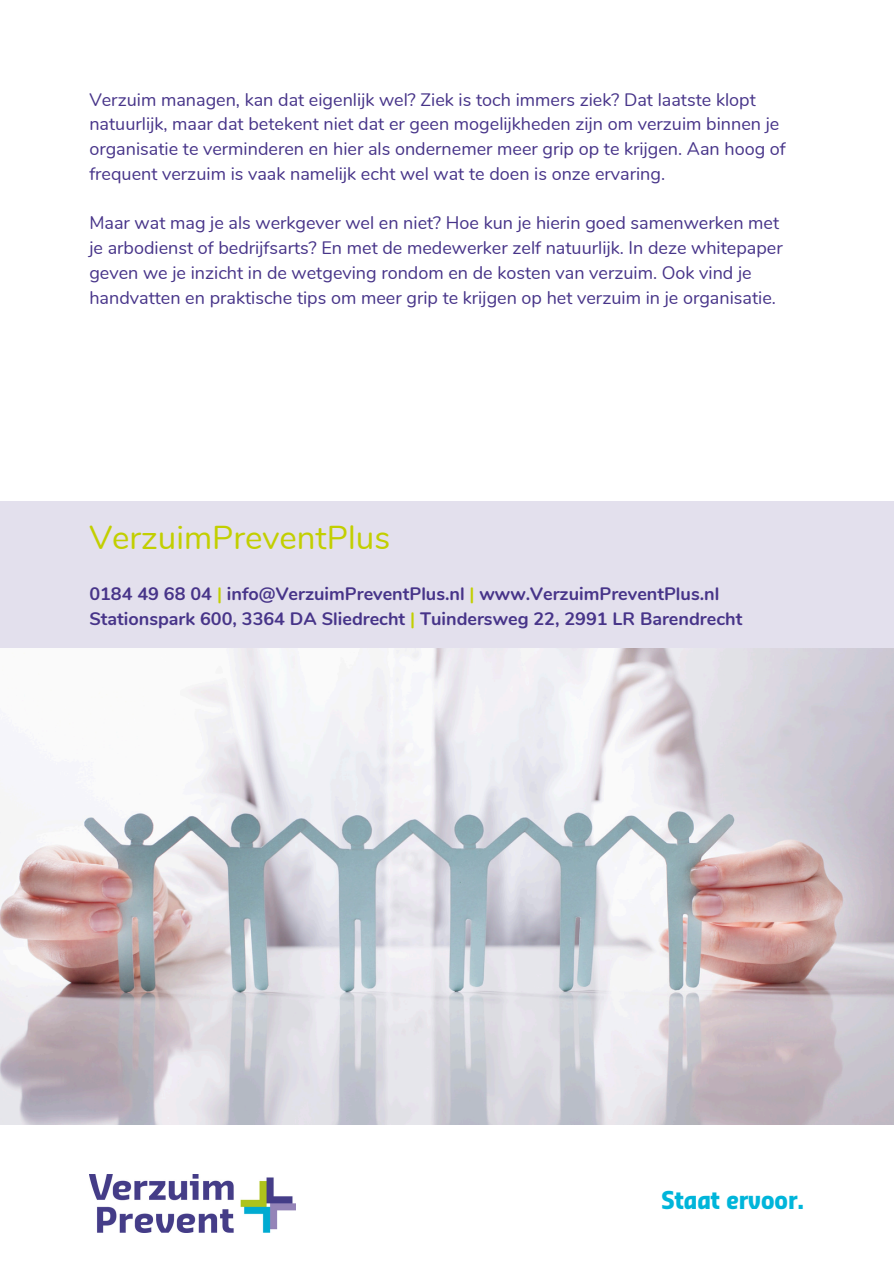
<style>
.page{position:relative;width:894px;height:1264px;background:#fff}
.page>*{position:absolute;margin:0;border:0;box-sizing:border-box;transform-origin:0 0}
.t1{font:33px "Nunito";color:#c2cf00}
.t2{font:700 24px "Sansa Con Pro";color:#00b5da}
.t3{font:18px/24.8px "Nunito";color:#473489}
.t4{font:700 18px/24.8px "Nunito";color:#473489}
.s1{color:#c2cf00}
</style>
<div class="page">
<img style="left:89px;top:1174px;width:206px;height:58px">
<div style="left:0;top:501px;width:893px;height:147px;background:#e3e0ed"></div>
<img style="left:0;top:648px;width:893px;height:476px">
<h4 class="t3" style="left:89px;top:87px;width:697px">Verzuim managen, kan dat eigenlijk wel? Ziek is toch immers ziek? Dat laatste klopt natuurlijk, maar dat betekent niet dat er geen mogelijkheden zijn om verzuim binnen je organisatie te verminderen en hier als ondernemer meer grip op te krijgen. Aan hoog of frequent verzuim is vaak namelijk echt wel wat te doen is onze ervaring.</h4>
<h4 class="t3" style="left:89px;top:211px;width:694px">Maar wat mag je als werkgever wel en niet? Hoe kun je hierin goed samenwerken met je arbodienst of bedrijfsarts? En met de medewerker zelf natuurlijk. In deze whitepaper geven we je inzicht in de wetgeving rondom en de kosten van verzuim. Ook vind je handvatten en praktische tips om meer grip te krijgen op het verzuim in je organisatie.</h4>
<p class="t1" style="left:89px;top:515px;width:302px">VerzuimPreventPlus</p>
<p class="t4" style="left:89px;top:582px;width:654px">0184 49 68 04 <span class="s1">|</span> info@VerzuimPreventPlus.nl <span class="s1">|</span> www.VerzuimPreventPlus.nl<br>Stationspark 600, 3364 DA Sliedrecht <span class="s1">|</span> Tuindersweg 22, 2991 LR Barendrecht</p>
<p class="t2" style="left:661px;top:1189px;width:145px">Staat ervoor.</p>
</div>
